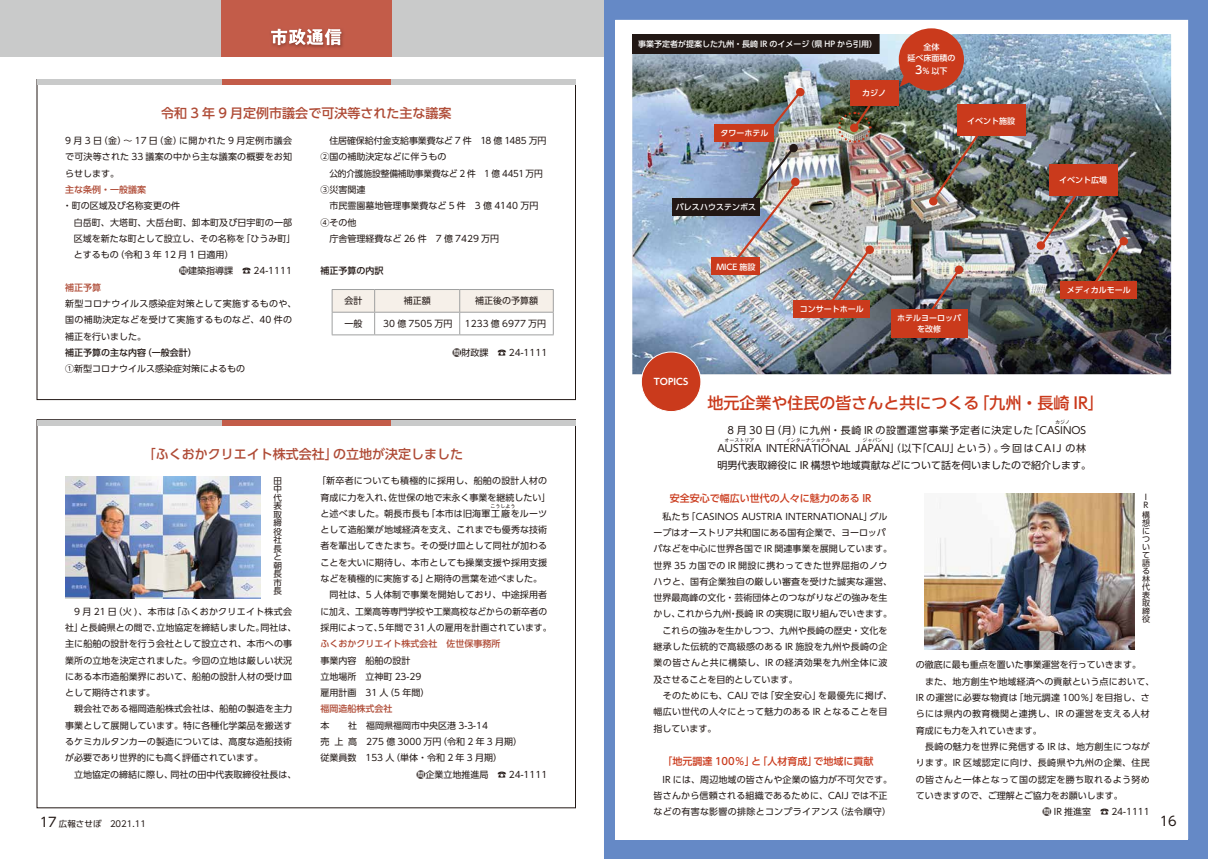
<style>
.page{position:relative;width:1208px;height:859px;background:#fff}
.page>*{position:absolute;margin:0;border:0;box-sizing:border-box;transform-origin:0 0}
.t1{font:500 16px "UD Shin Go Pro";color:#ca3a1c}
.t2{font:500 13px "UD Shin Go Pro";color:#af4b36}
.t3{font:13px "UD Shin Go Pro";color:#221815}
.t4{font:10px "UD Shin Go Pro";color:#221815}
.t5{font:500 10px "UD Shin Go Pro";color:#ca3a1c}
.t6{font:10px "UD Shin Go Pro";letter-spacing:.055em;color:#221815}
.t7{font:9px/16.3px "UD Shin Go Pro";letter-spacing:.01em;color:#221815}
.t8{font:9px/16.3px "UD Shin Go Pro";letter-spacing:.03em;color:#221815}
.t9{font:9px "UD Shin Go Pro";letter-spacing:.04em;color:#221815}
.t10{font:500 9px "UD Shin Go Pro";color:#af4b36}
.t11{font:9px/16.3px "UD Shin Go Pro";letter-spacing:-.015em;color:#221815}
.t12{font:9px "UD Shin Go Pro";letter-spacing:.045em;color:#221815}
.t13{font:500 9px "UD Shin Go Pro";color:#221815}
.t14{font:700 9px "UD Shin Go Pro De";color:#fff}
.t15{font:8.5px/8.5px "UD Shin Go Pro";color:#221815;text-align:justify}
.t16{font:500 8px/11.3px "UD Shin Go Pro";color:#fff;text-align:center}
.t17{font:8px/8px "UD Shin Go Pro";color:#221815}
.t18{font:5px "UD Shin Go Pro";color:#221815}
.s1{font-family:"UD Shin Go Pro De";font-weight:700}
.s2{font-size:13px}
.s3{font-size:11px}
</style>
<div class="page">
<div style="left:221px;top:420px;width:170px;height:5px;background:#c35c49"></div>
<div style="left:37px;top:420px;width:184px;height:5px;background:#c9caca"></div>
<div style="left:391px;top:420px;width:184px;height:5px;background:#c9caca"></div>
<div style="left:221px;top:79px;width:170px;height:6px;background:#c35c49"></div>
<div style="left:37px;top:79px;width:184px;height:6px;background:#c9caca"></div>
<div style="left:391px;top:79px;width:184px;height:6px;background:#c9caca"></div>
<svg style="left:332px;top:289px;width:222px;height:45px"></svg>
<hr style="left:332px;top:334px;width:43px;height:1px;background:#9fa0a0">
<hr style="left:375px;top:334px;width:85px;height:1px;background:#9fa0a0">
<hr style="left:460px;top:334px;width:93px;height:1px;background:#9fa0a0">
<div style="left:0;top:0;width:604px;height:57px;background:#c9caca"></div>
<div style="left:221px;top:0;width:170px;height:57px;background:#c35c49"></div>
<img style="left:273px;top:28px;width:70px;height:20px">
<svg style="left:271px;top:29px;width:70px;height:16px"></svg>
<img style="left:65px;top:476px;width:196px;height:122px">
<div style="left:604px;top:0;width:604px;height:859px;background:#6589c6"></div>
<div style="left:615px;top:20px;width:573px;height:819px;background:#fff"></div>
<img style="left:632px;top:34px;width:539px;height:340px">
<div style="left:632px;top:34px;width:247px;height:20px;background:#221815"></div>
<img style="left:924px;top:493px;width:210px;height:156px">
<svg style="left:926px;top:267px;width:36px;height:42px"></svg>
<div style="left:796px;top:88px;width:8px;height:8px;background:#ca3a1c;border-radius:50%"></div>
<svg style="left:865px;top:245px;width:9px;height:9px"></svg>
<div style="left:954px;top:265px;width:9px;height:9px;background:#ca3a1c;border-radius:50%"></div>
<svg style="left:1036px;top:241px;width:9px;height:9px"></svg>
<div style="left:1119px;top:237px;width:9px;height:8px;background:#ca3a1c;border-radius:50%"></div>
<div style="left:891px;top:309px;width:76px;height:29px;background:#ca3a1c"></div>
<div style="left:1060px;top:281px;width:77px;height:17px;background:#ca3a1c"></div>
<img style="left:930px;top:112px;width:64px;height:91px">
<img style="left:837px;top:80px;width:51px;height:64px">
<div style="left:929px;top:197px;width:8px;height:9px;background:#ca3a1c;border-radius:50%"></div>
<svg style="left:828px;top:247px;width:44px;height:59px;background:#a49f9f"></svg>
<img style="left:1038px;top:173px;width:87px;height:116px">
<img style="left:732px;top:90px;width:70px;height:174px">
<div style="left:714px;top:125px;width:60px;height:17px;background:#ca3a1c"></div>
<div style="left:711px;top:258px;width:49px;height:17px;background:#ca3a1c"></div>
<div style="left:793px;top:301px;width:77px;height:17px;background:#ca3a1c"></div>
<div style="left:957px;top:105px;width:68px;height:31px;background:#ca3a1c"></div>
<div style="left:1049px;top:165px;width:68px;height:31px;background:#ca3a1c"></div>
<div style="left:672px;top:198px;width:88px;height:17px;background:#221815"></div>
<div style="left:850px;top:80px;width:48px;height:26px;background:#ca3a1c"></div>
<div style="left:898px;top:28px;width:66px;height:63px;background:#ca3a1c;border-radius:50%"></div>
<svg style="left:899px;top:67px;width:17px;height:20px"></svg>
<div style="left:641px;top:352px;width:60px;height:60px;background:#ca3a1c;border-radius:50%"></div>
<div style="left:641px;top:351px;width:60px;height:61px;border:1px solid #fff;border-radius:50%"></div>
<h2 class="t2" style="left:161px;top:103px;width:292px">令和 3 年 9 月定例市議会で可決等された主な議案</h2>
<p class="t7" style="left:65px;top:132px;width:228px;text-align:justify">9 月 3 日（金）～ 17 日（金）に開かれた 9 月定例市議会で可決等された 33 議案の中から主な議案の概要をお知らせします。</p>
<p class="t10" style="left:65px;top:182px;width:82px">主な条例・一般議案</p>
<p class="t7" style="left:63px;top:197px;width:118px">・町の区域及び名称変更の件</p>
<p class="t7" style="left:74px;top:214px;width:220px">白岳町、大塔町、大岳台町、卸本町及び日宇町の一部</p>
<p class="t7" style="left:74px;top:230px;width:223px">区域を新たな町として設立し、その名称を「ひうみ町」</p>
<p class="t7" style="left:74px;top:246px;width:161px">とするもの（令和 3 年 12 月 1 日適用）</p>
<p class="t7" style="left:179px;top:263px;width:114px"><span class="s1">問</span>建築指導課　☎ 24-1111</p>
<p class="t10" style="left:65px;top:280px;width:37px">補正予算</p>
<p class="t8" style="left:65px;top:295px;width:233px">新型コロナウイルス感染症対策として実施するものや、国の補助決定などを受けて実施するものなど、40 件の補正を行いました。</p>
<p class="t13" style="left:65px;top:345px;width:133px">補正予算の主な内容（一般会計）</p>
<p class="t7" style="left:65px;top:360px;width:181px">①新型コロナウイルス感染症対策によるもの</p>
<p class="t11" style="left:320px;top:132px;width:227px">　住居確保給付金支給事業費など 7 件　18 億 1485 万円<br>②国の補助決定などに伴うもの</p>
<p class="t7" style="left:320px;top:165px;width:224px;text-indent:9px">公的介護施設整備補助事業費など 2 件　1 億 4451 万円<br>③災害関連<br>　市民霊園墓地管理事業費など 5 件　3 億 4140 万円<br>④その他<br>　庁舎管理経費など 26 件　7 億 7429 万円</p>
<p class="t13" style="left:320px;top:264px;width:64px">補正予算の内訳</p>
<p class="t7" style="left:344px;top:292px;width:19px">会計</p>
<p class="t7" style="left:404px;top:292px;width:28px">補正額</p>
<p class="t7" style="left:475px;top:292px;width:64px">補正後の予算額</p>
<p class="t7" style="left:344px;top:315px;width:19px">一般</p>
<p class="t7" style="left:383px;top:315px;width:71px">30 億 7505 万円</p>
<p class="t7" style="left:465px;top:315px;width:83px">1233 億 6977 万円</p>
<p class="t7" style="left:452px;top:344px;width:96px"><span class="s1">問</span>財政課　☎ 24-1111</p>
<h2 class="t2" style="left:143px;top:443px;width:322px">「ふくおかクリエイト株式会社」の立地が決定しました</h2>
<p class="t15" style="left:274px;top:476px;width:10px">田中代表取締役社長と朝長市長</p>
<p class="t7" style="left:65px;top:603px;width:233px">　9 月 21 日（火 )、本市は「ふくおかクリエイト株式会社」と長崎県との間で、立地協定を締結しました。同社は、主に船舶の設計を行う会社として設立され、本市への事業所の立地を決定されました。今回の立地は厳しい状況にある本市造船業界において、船舶の設計人材の受け皿として期待されます。<br>　親会社である福岡造船株式会社は、船舶の製造を主力事業として展開しています。特に各種化学薬品を搬送するケミカルタンカーの製造については、高度な造船技術が必要であり世界的にも高く評価されています。<br>　立地協定の締結に際し、同社の田中代表取締役社長は、</p>
<p class="t15" style="left:40px;top:819px;width:108px"><span class="s2">17</span> 広報させぼ 2021.11</p>
<p class="t7" style="left:317px;top:472px;width:235px;text-align:center">「新卒者についても積極的に採用し、船舶の設計人材の育成に力を入れ、佐世保の地で末永く事業を継続したい」と述べました。朝長市長も「本市は旧海軍工廠をルーツ</p>
<p class="t18" style="left:490px;top:502px;width:26px">こうしよう</p>
<p class="t7" style="left:320px;top:521px;width:233px">として造船業が地域経済を支え、これまでも優秀な技術者を輩出してきたまち。その受け皿として同社が加わることを大いに期待し、本市としても操業支援や採用支援などを積極的に実施する」と期待の言葉を述べました。　同社は、5 人体制で事業を開始しており、中途採用者に加え、工業高等専門学校や工業高校などからの新卒者の採用によって、5 年間で 31 人の雇用を計画されています。</p>
<p class="t10" style="left:320px;top:636px;width:181px">ふくおかクリエイト株式会社　佐世保事務所</p>
<p class="t7" style="left:320px;top:652px;width:110px">事業内容　船舶の設計<br>立地場所　立神町 23-29雇用計画　31 人（5 年間）</p>
<p class="t10" style="left:320px;top:702px;width:73px">福岡造船株式会社</p>
<p class="t7" style="left:320px;top:717px;width:10px">本</p>
<p class="t7" style="left:348px;top:717px;width:141px">社　福岡県福岡市中央区港 3-3-14</p>
<p class="t7" style="left:320px;top:733px;width:203px">売上高　275 億 3000 万円（令和 2 年 3 月期）</p>
<p class="t7" style="left:320px;top:749px;width:183px">従業員数　153 人（単体・令和 2 年 3 月期）</p>
<p class="t7" style="left:416px;top:766px;width:132px"><span class="s1">問</span>企業立地推進局　☎ 24-1111</p>
<p class="t16" style="left:638px;top:38px;width:240px">事業予定者が提案した九州・長崎 IR のイメージ（県 HP から引用）</p>
<p class="t16" style="left:720px;top:127px;width:49px">タワーホテル</p>
<p class="t16" style="left:862px;top:87px;width:25px">カジノ</p>
<p class="t16" style="left:907px;top:41px;width:49px">全体<br>延べ床面積の</p>
<p class="t16" style="left:915px;top:65px;width:34px"><span class="s3">3</span>% 以下</p>
<p class="t16" style="left:967px;top:115px;width:49px">イベント施設</p>
<p class="t16" style="left:676px;top:201px;width:81px">パレスハウステンボス</p>
<p class="t16" style="left:1059px;top:174px;width:49px">イベント広場</p>
<p class="t16" style="left:716px;top:261px;width:41px">MICE 施設</p>
<p class="t16" style="left:800px;top:303px;width:65px">コンサートホール</p>
<p class="t16" style="left:897px;top:312px;width:65px">ホテルヨーロッパを改修</p>
<p class="t16" style="left:1066px;top:284px;width:65px">メディカルモール</p>
<p class="t14" style="left:654px;top:374px;width:36px">TOPICS</p>
<h1 class="t1" style="left:707px;top:390px;width:398px">地元企業や住民の皆さんと共につくる「九州・長崎 IR」</h1>
<p class="t18" style="left:1055px;top:418px;width:16px">カジノ</p>
<p class="t4" style="left:717px;top:440px;width:370px">AUSTRIA INTERNATIONAL JAPAN」（以下「CAIJ」という）。今回はCAIJ の林</p>
<p class="t6" style="left:717px;top:422px;width:370px">　8 月 30 日（月）に九州・長崎 IR の設置運営事業予定者に決定した「CASINOS</p>
<p class="t18" style="left:724px;top:436px;width:31px">オーストリア</p>
<p class="t18" style="left:786px;top:436px;width:46px">インターナショナル</p>
<p class="t18" style="left:862px;top:436px;width:21px">ジャパン</p>
<p class="t4" style="left:717px;top:458px;width:375px">明男代表取締役に IR 構想や地域貢献などについて話を伺いましたので紹介します。</p>
<p class="t5" style="left:670px;top:490px;width:203px">安全安心で幅広い世代の人々に魅力のある IR</p>
<p class="t7" style="left:653px;top:508px;width:240px">　私たち「CASINOS AUSTRIA INTERNATIONAL」グループはオーストリア共和国にある国有企業で、ヨーロッパパなどを中心に世界各国で IR 関連事業を展開しています。世界 35 カ国での IR 開設に携わってきた世界屈指のノウハウと、国有企業独自の厳しい審査を受けた誠実な運営、世界最高峰の文化・芸術団体とのつながりなどの強みを生かし、これから九州・長崎 IR の実現に取り組んでいきます。　これらの強みを生かしつつ、九州や長崎の歴史・文化を継承した伝統的で高級感のある IR 施設を九州や長崎の企業の皆さんと共に構築し、IR の経済効果を九州全体に波及させることを目的としています。<br>　そのためにも、CAIJ では「安全安心」を最優先に掲げ、幅広い世代の人々にとって魅力のある IR となることを目指しています。</p>
<p class="t5" style="left:662px;top:753px;width:213px">「地元調達 100％」と「人材育成」で地域に貢献</p>
<p class="t7" style="left:653px;top:771px;width:240px">　IR には、周辺地域の皆さんや企業の協力が不可欠です。皆さんから信頼される組織であるために、CAIJ では不正などの有害な影響の排除とコンプライアンス（法令順守）</p>
<p class="t17" style="left:1143px;top:493px;width:7px">I<br>R</p>
<p class="t17" style="left:1142px;top:511px;width:9px;text-align:justify">構想について語る林代表取締役</p>
<p class="t7" style="left:916px;top:657px;width:226px">の徹底に最も重点を置いた事業運営を行っていきます。</p>
<p class="t7" style="left:916px;top:673px;width:240px">　また、地方創生や地域経済への貢献という点において、</p>
<p class="t7" style="left:916px;top:689px;width:235px">IR の運営に必要な物資は「地元調達 100％」を目指し、さ</p>
<p class="t9" style="left:916px;top:707px;width:235px">らには県内の教育機関と連携し、IR の運営を支える人材</p>
<p class="t7" style="left:916px;top:722px;width:127px">育成にも力を入れていきます。</p>
<p class="t8" style="left:916px;top:738px;width:235px">　長崎の魅力を世界に発信する IR は、地方創生につなが</p>
<p class="t12" style="left:916px;top:755px;width:235px">ります。IR 区域認定に向け、長崎県や九州の企業、住民</p>
<p class="t9" style="left:916px;top:772px;width:235px">の皆さんと一体となって国の認定を勝ち取れるよう努め</p>
<p class="t7" style="left:916px;top:787px;width:208px">ていきますので、ご理解とご協力をお願いします。</p>
<p class="t7" style="left:1042px;top:803px;width:109px"><span class="s1">問</span> IR 推進室　☎ 24-1111</p>
<h2 class="t3" style="left:1159px;top:811px;width:19px">16</h2>
</div>
